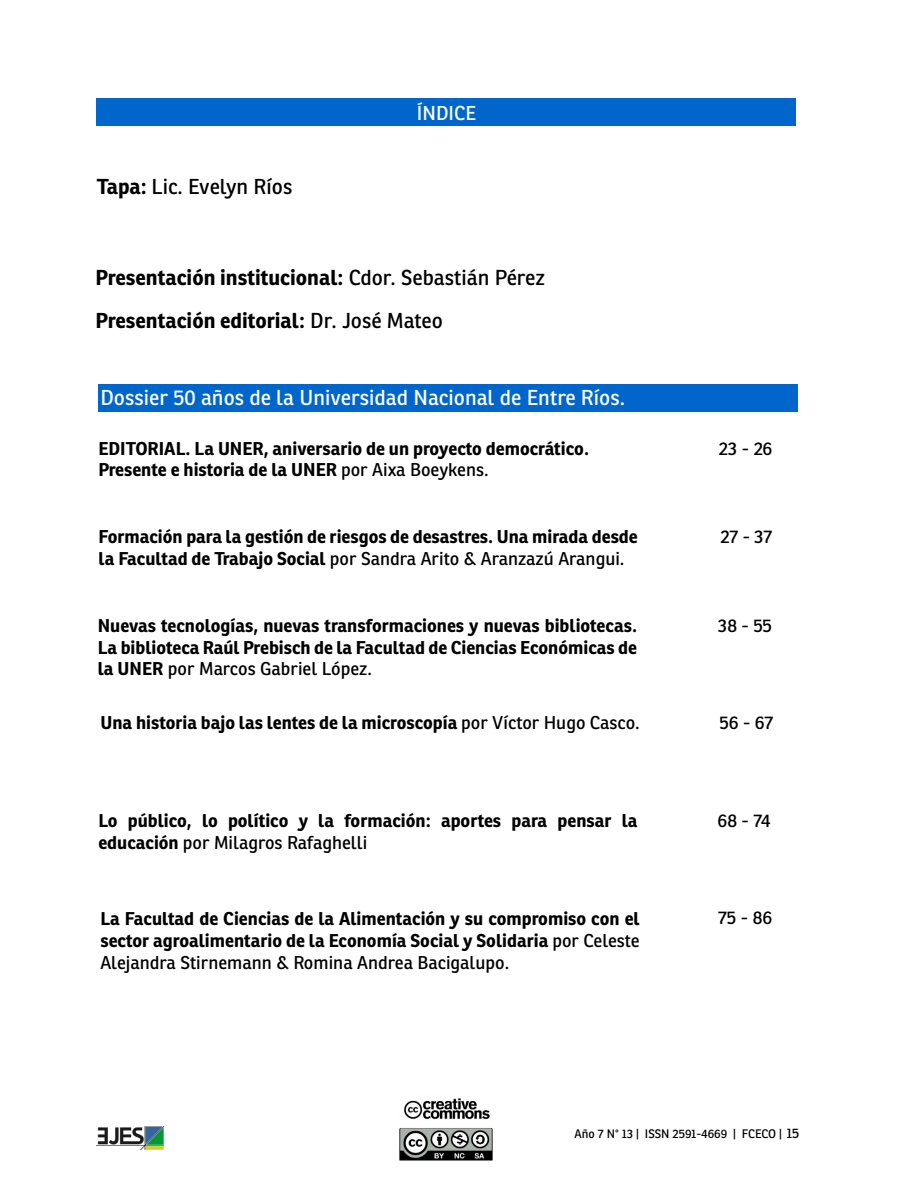
<style>
.page{position:relative;width:900px;height:1200px;background:#fff}
.page>*{position:absolute;margin:0;border:0;box-sizing:border-box;transform-origin:0 0}
.t1{font:700 21px/43.7px "Ronnia";color:#000}
.t2{font:21px "Ronnia";color:#fff}
.t3{font:21px "Ronnia";color:#000}
.t4{font:19.5px "Ronnia";color:#fff}
.t5{font:700 18px/21.6px "Ronnia";color:#000}
.t6{font:18px "Ronnia";letter-spacing:-.01em;color:#000}
.t7{font:12px "Ronnia";color:#000}
.s1{font-weight:700}
.s2{font-weight:400}
.s3{font-size:13.5px}
</style>
<div class="page">
<img style="left:96px;top:1126px;width:68px;height:24px">
<img style="left:399px;top:1098px;width:94px;height:63px">
<div style="left:99px;top:384px;width:699px;height:27px;background:#06c"></div>
<div style="left:97px;top:99px;width:699px;height:27px;background:#06c"></div>
<p class="t3" style="left:97px;top:174px;width:197px"><span class="s1">Tapa:</span> Lic. Evelyn Ríos</p>
<p class="t4" style="left:417px;top:101px;width:61px">ÍNDICE</p>
<p class="t1" style="left:96px;top:255px;width:451px">Presentación institucional: <span class="s2">Cdor. Sebastián Pérez<br></span>Presentación editorial: <span class="s2">Dr. José Mateo</span></p>
<p class="t2" style="left:100px;top:385px;width:526px">Dossier 50 años de la Universidad Nacional de Entre Ríos.</p>
<p class="t5" style="left:98px;top:437px;width:492px">EDITORIAL. La UNER, aniversario de un proyecto democrático.<br>Presente e historia de la UNER <span class="s2">por Aixa Boeykens.</span></p>
<p class="t6" style="left:719px;top:437px;width:55px">23 - 26</p>
<p class="t5" style="left:99px;top:526px;width:541px">Formación para la gestión de riesgos de desastres. Una mirada desde la Facultad de Trabajo Social <span class="s2">por Sandra Arito &amp; Aranzazú Arangui.</span></p>
<p class="t5" style="left:98px;top:615px;width:541px;text-align:justify">Nuevas tecnologías, nuevas transformaciones y nuevas bibliotecas.<br>La biblioteca Raúl Prebisch de la Facultad de Ciencias Económicas de la UNER <span class="s2">por Marcos Gabriel López.</span></p>
<p class="t5" style="left:100px;top:712px;width:541px">Una historia bajo las lentes de la microscopía <span class="s2">por Víctor Hugo Casco.</span></p>
<p class="t5" style="left:98px;top:810px;width:541px">Lo público, lo político y la formación: aportes para pensar la educación <span class="s2">por Milagros Rafaghelli</span></p>
<p class="t5" style="left:100px;top:908px;width:541px;text-align:justify">La Facultad de Ciencias de la Alimentación y su compromiso con el sector agroalimentario de la Economía Social y Solidaria <span class="s2">por Celeste Alejandra Stirnemann &amp; Romina Andrea Bacigalupo.</span></p>
<p class="t6" style="left:720px;top:526px;width:53px">27 - 37</p>
<p class="t6" style="left:718px;top:614px;width:55px">38 - 55</p>
<p class="t6" style="left:719px;top:712px;width:55px">56 - 67</p>
<p class="t6" style="left:718px;top:810px;width:54px">68 - 74</p>
<p class="t6" style="left:718px;top:907px;width:56px">75 - 86</p>
<p class="t7" style="left:575px;top:1126px;width:226px">Año 7 N° 13 | ISSN 2591-4669 | FCECO | <span class="s3">15</span></p>
</div>
